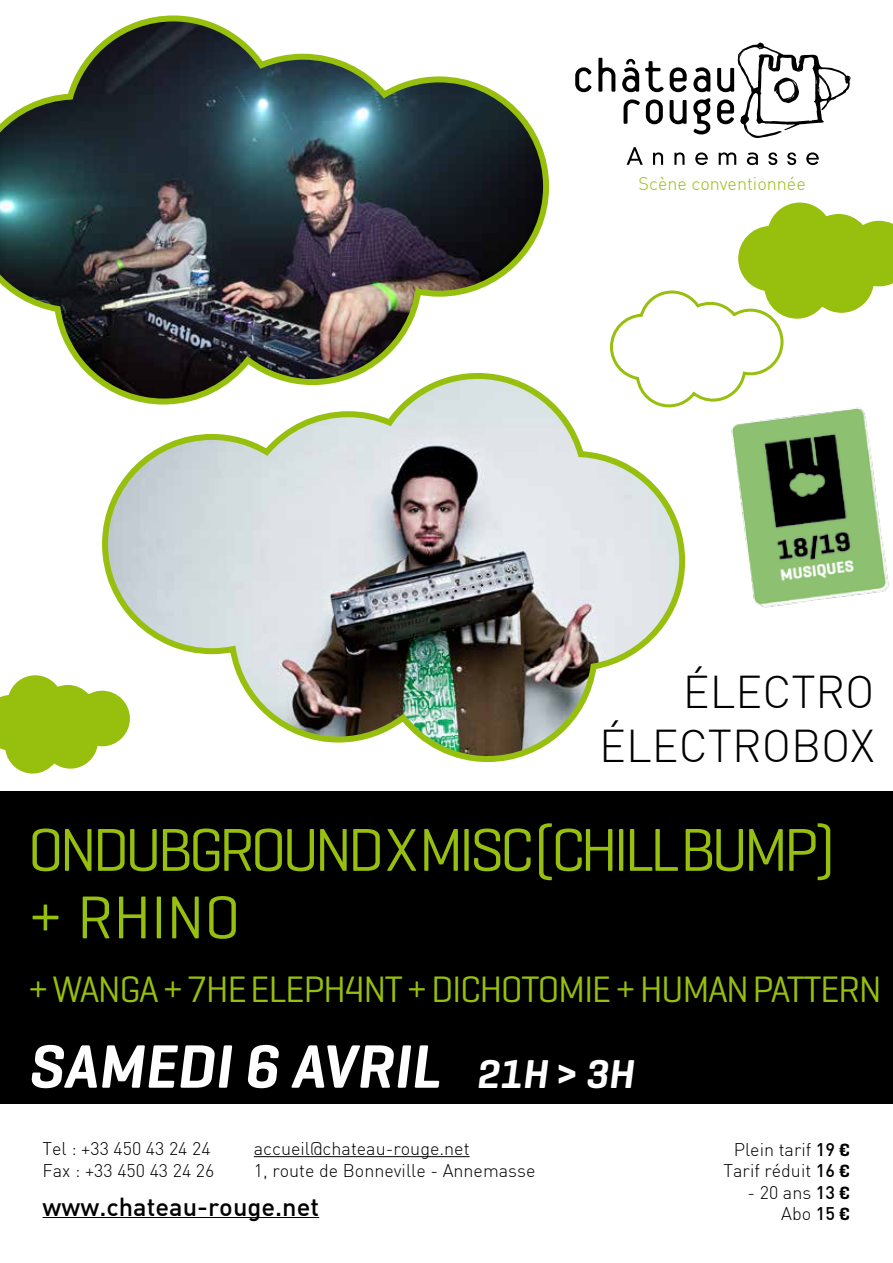
<style>
.page{position:relative;width:893px;height:1263px;background:#fff}
.page>*{position:absolute;margin:0;border:0;box-sizing:border-box;transform-origin:0 0}
.t1{font:italic 600 62.25px "Geogrotesque";color:#fff}
.t2{font:61.5px/67.5px "Geogrotesque";letter-spacing:-.075em;color:#97bf0d}
.t3{font:300 45px/54px "DIN";color:#000;text-align:right}
.t4{font:37.5px "Geogrotesque";letter-spacing:-.04em;color:#97bf0d}
.t5{font:500 25.5px "DIN";color:#000}
.t6{font:300 18px/21.6px "DIN";color:#000}
.t7{font:300 18px "DIN";color:#97bf0d}
.s1{font-size:40.95px}
.s2{font-weight:500}
.s3{font-family:"Geogrotesque";font-weight:600}
</style>
<div class="page">
<div style="left:0;top:791px;width:893px;height:312px;background:#000"></div>
<svg style="left:624px;top:99px;width:16px;height:25px"></svg>
<svg style="left:646px;top:99px;width:17px;height:25px"></svg>
<svg style="left:670px;top:100px;width:17px;height:24px"></svg>
<svg style="left:693px;top:98px;width:17px;height:36px"></svg>
<svg style="left:575px;top:67px;width:17px;height:25px"></svg>
<svg style="left:598px;top:58px;width:17px;height:34px"></svg>
<svg style="left:622px;top:59px;width:17px;height:33px"></svg>
<svg style="left:645px;top:61px;width:19px;height:31px"></svg>
<svg style="left:670px;top:67px;width:17px;height:25px"></svg>
<svg style="left:693px;top:67px;width:17px;height:25px"></svg>
<svg style="left:717px;top:43px;width:133px;height:95px"></svg>
<svg style="left:627px;top:147px;width:16px;height:18px"></svg>
<svg style="left:653px;top:152px;width:10px;height:13px"></svg>
<svg style="left:674px;top:152px;width:10px;height:13px"></svg>
<svg style="left:695px;top:152px;width:13px;height:13px"></svg>
<svg style="left:719px;top:152px;width:17px;height:13px"></svg>
<svg style="left:747px;top:152px;width:11px;height:13px"></svg>
<svg style="left:768px;top:152px;width:9px;height:13px"></svg>
<svg style="left:787px;top:152px;width:9px;height:13px"></svg>
<svg style="left:806px;top:152px;width:13px;height:13px"></svg>
<img style="left:731px;top:409px;width:158px;height:199px">
<hr style="left:254px;top:1156px;width:216px;height:1px;background:#000">
<hr style="left:43px;top:1217px;width:276px;height:1px;background:#000">
<img style="left:0;top:15px;width:550px;height:369px">
<svg style="left:610px;top:202px;width:283px;height:207px"></svg>
<svg style="left:0;top:675px;width:99px;height:99px"></svg>
<svg style="left:99px;top:370px;width:589px;height:392px"></svg>
<p class="t7" style="left:639px;top:173px;width:169px">Scène conventionnée</p>
<h3 class="t3" style="left:599px;top:665px;width:277px">Électro électrobox</h3>
<h2 class="t2" style="left:28px;top:814px;width:809px">ONDUBGROUND X MISC (CHILL BUMP) + RHINO</h2>
<h3 class="t4" style="left:28px;top:966px;width:856px">+ WANGA + 7H E ELEPH4NT + DICHOTOM IE + HUMAN PATTERN</h3>
<h1 class="t1" style="left:28px;top:1028px;width:608px">SAMEDI 6 AVRIL <span class="s1">21H &gt; 3H</span></h1>
<p class="t6" style="left:43px;top:1138px;width:173px">Tel : +33 450 43 24 24<br>Fax : +33 450 43 24 26</p>
<p class="t6" style="left:254px;top:1138px;width:283px">accueil@chateau-rouge.net<br>1, route de Bonneville - Annemasse</p>
<h3 class="t5" style="left:43px;top:1190px;width:278px">www.chateau-rouge.net</h3>
<p class="t6" style="left:723px;top:1138px;width:128px;text-align:center">Plein tarif <span class="s2">19</span> <span class="s3">€<br></span>Tarif réduit <span class="s2">16</span> <span class="s3">€</span></p>
<p class="t6" style="left:748px;top:1181px;width:104px;text-align:right">- 20 ans <span class="s2">13</span> <span class="s3">€<br></span>Abo <span class="s2">15</span> <span class="s3">€</span></p>
</div>
